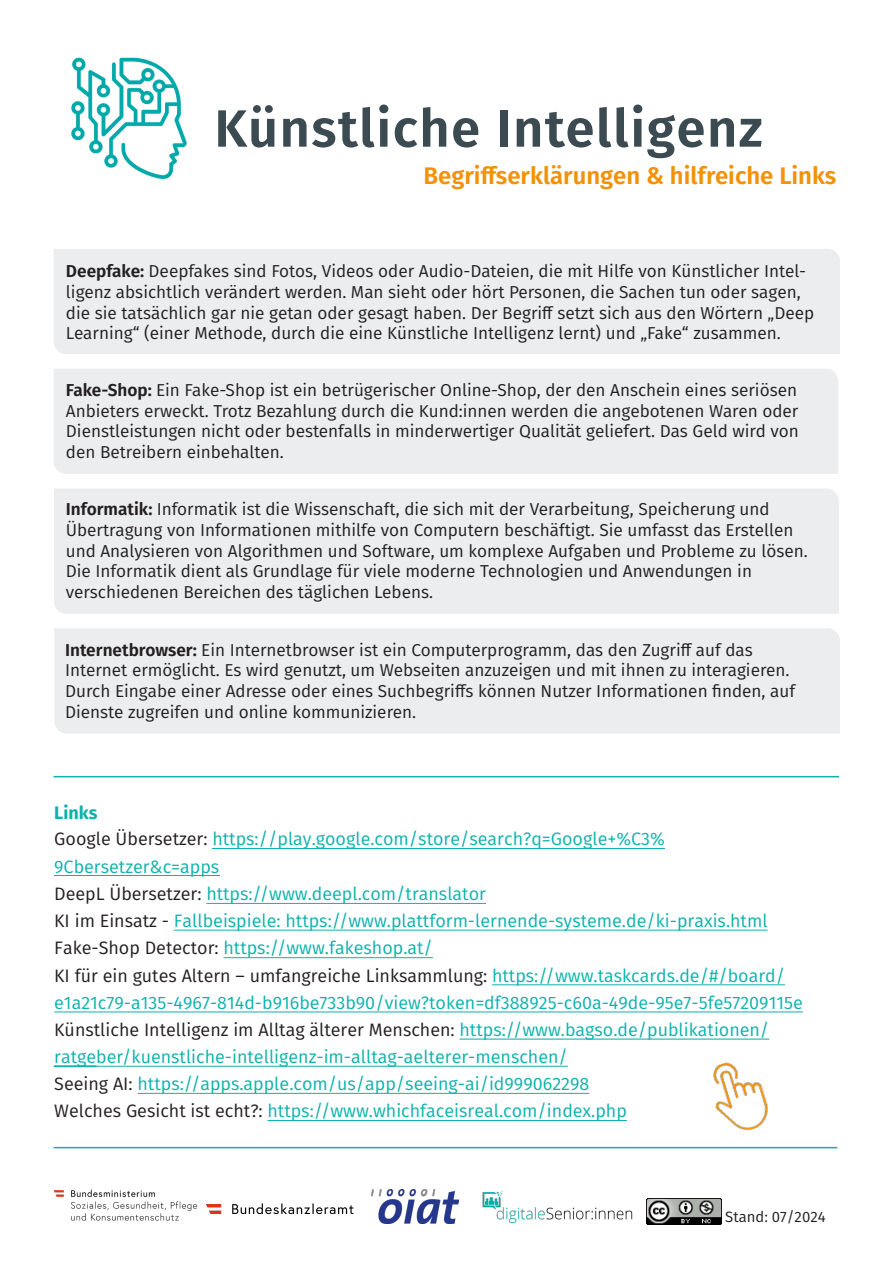
<style>
.page{position:relative;width:893px;height:1263px;background:#fff}
.page>*{position:absolute;margin:0;border:0;box-sizing:border-box;transform-origin:0 0}
.t1{font:600 52.5px "Fira Sans";letter-spacing:.03em;color:#3c4b51}
.t2{font:600 24px "Fira Sans";color:#f19208}
.t3{font:18px/27.2px "Fira Sans";color:#0db2ac}
.t4{font:17.25px/20.7px "Fira Sans";color:#231f20}
.t5{font:15px "Fira Sans";color:#231f20}
.s1{font-weight:600}
.s2{font-weight:700}
.s3{color:#231f20}
</style>
<div class="page">
<div style="left:54px;top:249px;width:786px;height:105px;background:#ebedee"></div>
<div style="left:54px;top:369px;width:784px;height:105px;background:#ebedee"></div>
<div style="left:54px;top:488px;width:785px;height:126px;background:#ebedee"></div>
<div style="left:54px;top:628px;width:786px;height:105px;background:#ebedee"></div>
<hr style="left:54px;top:776px;width:785px;height:1px;background:#0db2ac">
<hr style="left:54px;top:1147px;width:783px;height:1px;background:#0db2ac">
<img style="left:713px;top:1062px;width:55px;height:69px">
<img style="left:71px;top:57px;width:116px;height:123px">
<hr style="left:212px;top:848px;width:453px;height:1px;background:#0db2ac">
<hr style="left:54px;top:875px;width:165px;height:1px;background:#0db2ac">
<hr style="left:206px;top:903px;width:280px;height:1px;background:#0db2ac">
<hr style="left:174px;top:930px;width:594px;height:1px;background:#0db2ac">
<hr style="left:224px;top:957px;width:209px;height:1px;background:#0db2ac">
<hr style="left:492px;top:984px;width:293px;height:1px;background:#0db2ac">
<hr style="left:54px;top:1011px;width:749px;height:1px;background:#0db2ac">
<hr style="left:459px;top:1039px;width:310px;height:1px;background:#0db2ac">
<hr style="left:54px;top:1066px;width:43px;height:1px;background:#0db2ac">
<hr style="left:96px;top:1066px;width:472px;height:1px;background:#0db2ac">
<hr style="left:138px;top:1093px;width:451px;height:1px;background:#0db2ac">
<hr style="left:268px;top:1120px;width:359px;height:1px;background:#0db2ac">
<img style="left:482px;top:1191px;width:151px;height:33px">
<img style="left:53px;top:1189px;width:143px;height:32px">
<img style="left:372px;top:1190px;width:87px;height:34px">
<img style="left:646px;top:1199px;width:75px;height:25px">
<img style="left:196px;top:1203px;width:158px;height:12px">
<p class="t1" style="left:214px;top:85px;width:549px">Künstliche Intelligenz</p>
<p class="t2" style="left:423px;top:156px;width:414px">Begriffserklärungen &amp; hilfreiche Links</p>
<p class="t4" style="left:66px;top:261px;width:750px"><span class="s1">Deepfake:</span> Deepfakes sind Fotos, Videos oder Audio-Dateien, die mit Hilfe von Künstlicher Intel&shy;ligenz absichtlich verändert werden. Man sieht oder hört Personen, die Sachen tun oder sagen, die sie tatsächlich gar nie getan oder gesagt haben. Der Begriff setzt sich aus den Wörtern „Deep Learning“ (einer Methode, durch die eine Künstliche Intelligenz lernt) und „Fake“ zusammen.</p>
<p class="t4" style="left:66px;top:379px;width:734px;text-align:justify"><span class="s1">Fake-Shop:</span> Ein Fake-Shop ist ein betrügerischer Online-Shop, der den Anschein eines seriösen Anbieters erweckt. Trotz Bezahlung durch die Kund:innen werden die angebotenen Waren oder Dienstleistungen nicht oder bestenfalls in minderwertiger Qualität geliefert. Das Geld wird von den Betreibern einbehalten.</p>
<p class="t4" style="left:66px;top:498px;width:705px"><span class="s1">Informatik:</span> Informatik ist die Wissenschaft, die sich mit der Verarbeitung, Speicherung und</p>
<p class="t4" style="left:66px;top:519px;width:744px">Übertragung von Informationen mithilfe von Computern beschäftigt. Sie umfasst das Erstellen und Analysieren von Algorithmen und Software, um komplexe Aufgaben und Probleme zu lösen.<br>Die Informatik dient als Grundlage für viele moderne Technologien und Anwendungen in</p>
<p class="t4" style="left:66px;top:581px;width:369px">verschiedenen Bereichen des täglichen Lebens.</p>
<p class="t4" style="left:65px;top:639px;width:689px"><span class="s1">Internetbrowser:</span> Ein Internetbrowser ist ein Computerprogramm, das den Zugriff auf das</p>
<p class="t4" style="left:65px;top:660px;width:731px">Internet ermöglicht. Es wird genutzt, um Webseiten anzuzeigen und mit ihnen zu interagieren.<br>Durch Eingabe einer Adresse oder eines Suchbegriffs können Nutzer Informationen finden, auf<br>Dienste zugreifen und online kommunizieren.</p>
<p class="t3" style="left:54px;top:799px;width:750px"><span class="s2">Links<br></span><span class="s3">Google Übersetzer:</span> https://play.google.com/store/search?q=Google+%C3% 9Cbersetzer&amp;c=apps<br><span class="s3">DeepL Übersetzer:</span> https://www.deepl.com/translator<br><span class="s3">KI im Einsatz -</span> Fallbeispiele: https://www.plattform-lernende-systeme.de/ki-praxis.html <span class="s3">Fake-Shop Detector:</span> https://www.fakeshop.at/<br><span class="s3">KI für ein gutes Altern – umfangreiche Linksammlung:</span> https://www.taskcards.de/#/board/ e1a21c79-a135-4967-814d-b916be733b90/view?token=df388925-c60a-49de-95e7-5fe57209115e <span class="s3">Künstliche Intelligenz im Alltag älterer Menschen:</span> https://www.bagso.de/publikationen/ ratgeber/kuenstliche-intelligenz-im-alltag-aelterer-menschen/<br><span class="s3">Seeing AI:</span> https://apps.apple.com/us/app/seeing-ai/id999062298<br><span class="s3">Welches Gesicht ist echt?:</span> https://www.whichfaceisreal.com/index.php</p>
<p class="t5" style="left:725px;top:1205px;width:102px">Stand: 07/2024</p>
</div>
